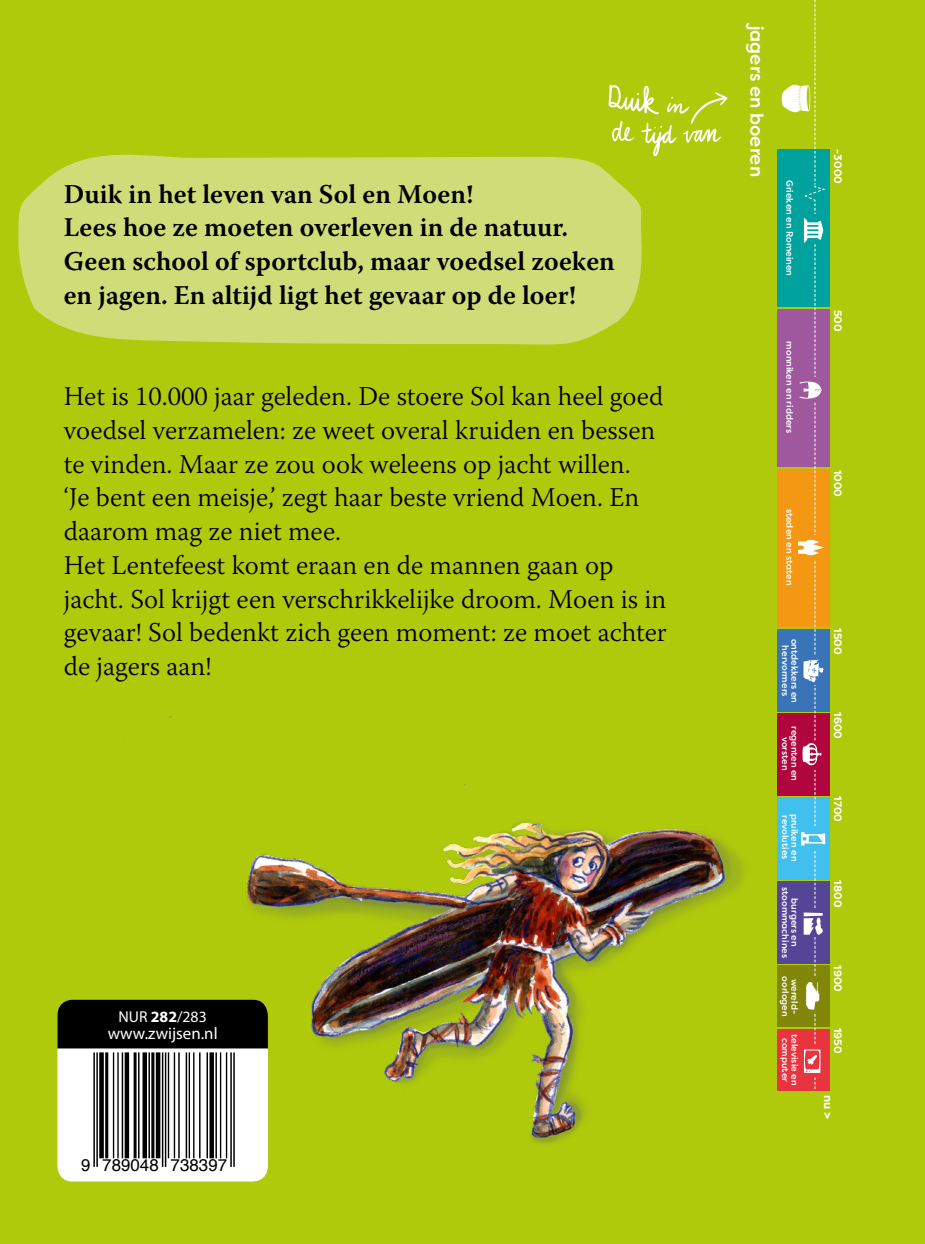
<style>
.page{position:relative;width:925px;height:1244px;background:#afca0b}
.page>*{position:absolute;margin:0;border:0;box-sizing:border-box;transform-origin:0 0}
.t1{font:300 27px/33.8px "Warnock Pro";color:#000}
.t2{font:600 27px/33.8px "Warnock Pro";color:#000}
.t3{font:500 18.45px "Filson Soft";color:#fff}
.t4{font:16.88px "Myriad Pro";color:#fff}
.t5{font:16.88px "Helvetica";color:#000}
.t6{font:15.75px "Myriad Pro";color:#fff}
.t7{font:700 11.7px "Filson Pro";color:#fff}
.t8{font:700 10.8px "Filson Pro";color:#fff}
.t9{font:500 9.22px/9.2px "Filson Soft";color:#fff;text-align:center}
.s1{font-weight:700}
</style>
<div class="page">
<img style="left:124px;top:711px;width:683px;height:433px">
<div style="left:777px;top:629px;width:52px;height:82px;background:#3974b9"></div>
<div style="left:777px;top:713px;width:52px;height:82px;background:#b0063d"></div>
<div style="left:777px;top:797px;width:52px;height:82px;background:#41c0f0"></div>
<div style="left:777px;top:881px;width:52px;height:82px;background:#554596"></div>
<div style="left:777px;top:965px;width:52px;height:62px;background:#82870a"></div>
<div style="left:777px;top:1029px;width:52px;height:61px;background:#e7343f"></div>
<div style="left:777px;top:149px;width:52px;height:158px;background:#00a29e"></div>
<div style="left:777px;top:309px;width:52px;height:158px;background:#9f579e"></div>
<div style="left:777px;top:469px;width:52px;height:158px;background:#f49712"></div>
<svg style="left:781px;top:0;width:46px;height:1090px"></svg>
<svg style="left:608px;top:85px;width:120px;height:71px"></svg>
<div style="left:57px;top:999px;width:211px;height:182px;background:#fff;border-radius:15px"></div>
<svg style="left:99px;top:1052px;width:129px;height:115px"></svg>
<hr style="left:233px;top:1052px;width:2px;height:115px;background:#000">
<hr style="left:230px;top:1052px;width:2px;height:115px;background:#000">
<hr style="left:226px;top:1052px;width:1px;height:106px;background:#000">
<hr style="left:220px;top:1052px;width:1px;height:106px;background:#000">
<hr style="left:215px;top:1052px;width:2px;height:106px;background:#000">
<div style="left:209px;top:1052px;width:5px;height:106px;background:#000"></div>
<hr style="left:206px;top:1052px;width:2px;height:106px;background:#000">
<hr style="left:199px;top:1052px;width:2px;height:106px;background:#000">
<hr style="left:193px;top:1052px;width:1px;height:106px;background:#000">
<hr style="left:189px;top:1052px;width:1px;height:106px;background:#000">
<hr style="left:186px;top:1052px;width:1px;height:106px;background:#000">
<hr style="left:178px;top:1052px;width:2px;height:106px;background:#000">
<hr style="left:174px;top:1052px;width:1px;height:106px;background:#000">
<hr style="left:168px;top:1052px;width:1px;height:106px;background:#000">
<hr style="left:165px;top:1052px;width:1px;height:115px;background:#000">
<hr style="left:162px;top:1052px;width:1px;height:115px;background:#000">
<hr style="left:156px;top:1052px;width:4px;height:106px;background:#000">
<hr style="left:151px;top:1052px;width:3px;height:106px;background:#000">
<hr style="left:148px;top:1052px;width:2px;height:106px;background:#000">
<div style="left:142px;top:1052px;width:5px;height:106px;background:#000"></div>
<hr style="left:138px;top:1052px;width:2px;height:106px;background:#000">
<hr style="left:134px;top:1052px;width:3px;height:106px;background:#000">
<hr style="left:125px;top:1052px;width:4px;height:106px;background:#000">
<hr style="left:122px;top:1052px;width:1px;height:106px;background:#000">
<hr style="left:117px;top:1052px;width:2px;height:106px;background:#000">
<hr style="left:113px;top:1052px;width:1px;height:106px;background:#000">
<hr style="left:105px;top:1052px;width:3px;height:106px;background:#000">
<div style="left:99px;top:1052px;width:5px;height:106px;background:#000"></div>
<hr style="left:96px;top:1052px;width:2px;height:115px;background:#000">
<hr style="left:93px;top:1052px;width:2px;height:115px;background:#000">
<div style="left:57px;top:999px;width:211px;height:49px;background:#000"></div>
<svg style="left:18px;top:142px;width:632px;height:203px;fill:#cfdc77"></svg>
<p class="t2" style="left:64px;top:176px;width:506px">Duik in het leven van Sol en Moen!<br>Lees hoe ze moeten overleven in de natuur.</p>
<p class="t2" style="left:64px;top:244px;width:552px">Geen school of sportclub, maar voedsel zoeken</p>
<p class="t2" style="left:64px;top:278px;width:514px">en jagen. En altijd ligt het gevaar op de loer!</p>
<p class="t1" style="left:64px;top:379px;width:601px">Het is 10.000 jaar geleden. De stoere Sol kan heel goed voedsel verzamelen: ze weet overal kruiden en bessen te vinden. Maar ze zou ook weleens op jacht willen.</p>
<p class="t1" style="left:64px;top:480px;width:577px">‘Je bent een meisje,’ zegt haar beste vriend Moen. En daarom mag ze niet mee.</p>
<p class="t1" style="left:64px;top:548px;width:605px">Het Lentefeest komt eraan en de mannen gaan op jacht. Sol krijgt een verschrikkelijke droom. Moen is in gevaar! Sol bedenkt zich geen moment: ze moet achter de jagers aan!</p>
<p class="t6" style="left:119px;top:1007px;width:90px">NUR <span class="s1">282</span>/283</p>
<p class="t4" style="left:108px;top:1023px;width:111px">www.zwijsen.nl</p>
<p class="t5" style="left:81px;top:1151px;width:147px">9 789048 738397</p>
<p class="t3" style="left:769px;top:25px;width:154px;rotate:90deg">jagers en boeren</p>
<p class="t9" style="left:794px;top:180px;width:97px;rotate:90deg">Grieken en Romeinen</p>
<p class="t9" style="left:794px;top:341px;width:93px;rotate:90deg">monniken en ridders</p>
<p class="t9" style="left:794px;top:509px;width:78px;rotate:90deg">steden en staten</p>
<p class="t9" style="left:799px;top:639px;width:66px;rotate:90deg">ontdekkers en hervormers</p>
<p class="t9" style="left:799px;top:726px;width:56px;rotate:90deg">regenten en vorsten</p>
<p class="t9" style="left:790px;top:815px;width:46px;rotate:90deg">revoluties</p>
<p class="t9" style="left:799px;top:813px;width:49px;rotate:90deg">pruiken en</p>
<p class="t9" style="left:799px;top:887px;width:73px;rotate:90deg">burgers en stoommachines</p>
<p class="t9" style="left:790px;top:976px;width:42px;rotate:90deg">oorlogen</p>
<p class="t9" style="left:799px;top:979px;width:36px;rotate:90deg">wereld-</p>
<p class="t9" style="left:799px;top:1034px;width:53px;rotate:90deg">televisie en computer</p>
<p class="t8" style="left:845px;top:149px;width:36px;rotate:90deg">-3000</p>
<p class="t8" style="left:845px;top:310px;width:23px;rotate:90deg">500</p>
<p class="t8" style="left:845px;top:469px;width:29px;rotate:90deg">1000</p>
<p class="t8" style="left:845px;top:628px;width:28px;rotate:90deg">1500</p>
<p class="t8" style="left:845px;top:712px;width:28px;rotate:90deg">1600</p>
<p class="t8" style="left:845px;top:796px;width:27px;rotate:90deg">1700</p>
<p class="t8" style="left:845px;top:880px;width:28px;rotate:90deg">1800</p>
<p class="t8" style="left:845px;top:965px;width:28px;rotate:90deg">1900</p>
<p class="t8" style="left:845px;top:1028px;width:27px;rotate:90deg">1950</p>
<p class="t7" style="left:835px;top:1095px;width:26px;rotate:90deg">nu &gt;</p>
</div>
